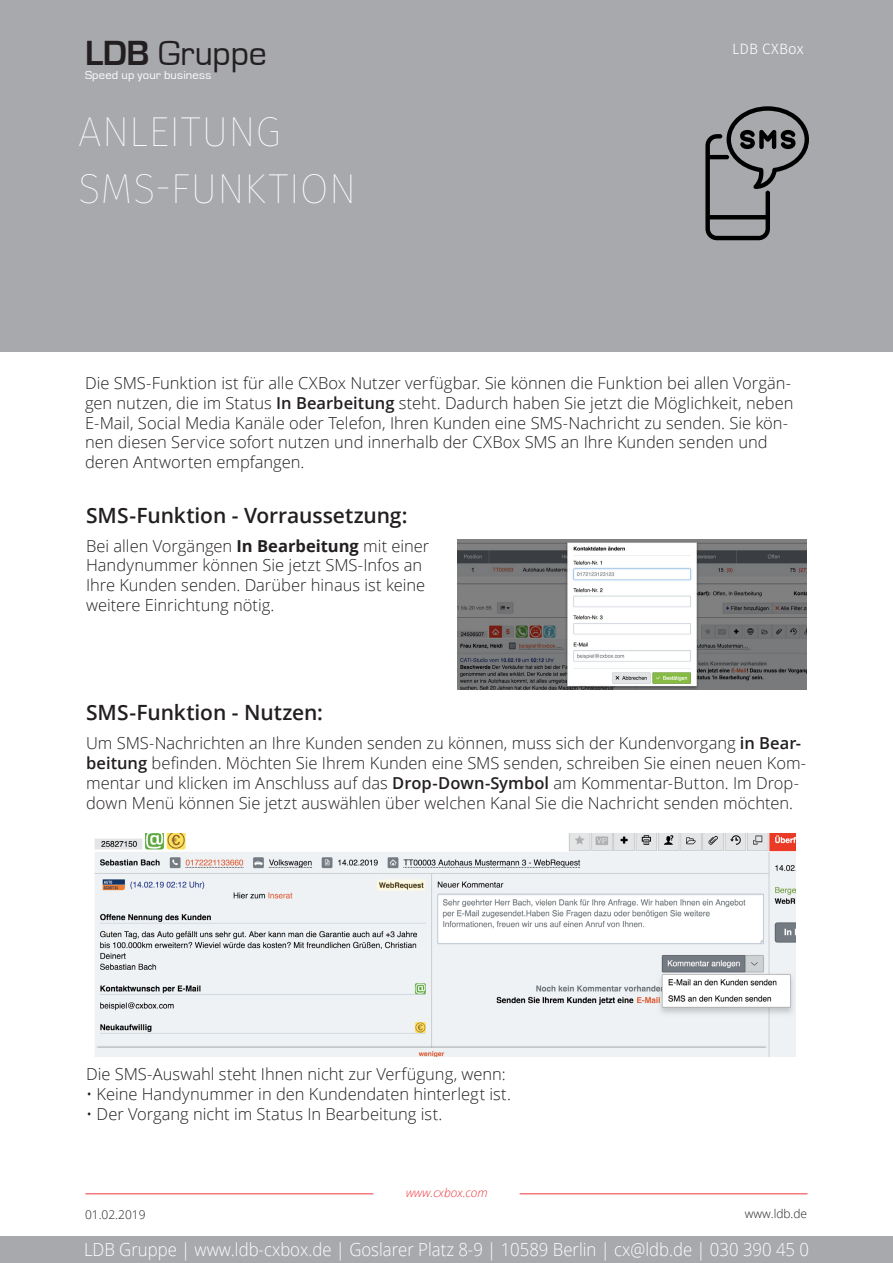
<style>
.page{position:relative;width:893px;height:1263px;background:#fff}
.page>*{position:absolute;margin:0;border:0;box-sizing:border-box;transform-origin:0 0}
.t1{font:100 42px/57px "Fira Sans";color:#fff}
.Fotolia_B{font:36px "Eurostile";letter-spacing:-.005em;color:#231f20}
.t2{font:600 21px "Open Sans";letter-spacing:-.005em;color:#231f20}
.t3{font:300 18px "Open Sans";color:#fff;scale:.93 1}
.t4{font:300 16.5px/19.8px "Open Sans";color:#231f20}
.Fotolia_W{font:300 15px "Fira Sans";letter-spacing:.01em;color:#fff}
.t5{font:300 12px "Open Sans";color:#231f20}
.Fotolia_B-2{font:12px "Eurostile";letter-spacing:.015em;color:#fff;scale:1.05 1}
.t6{font:italic 300 12px "Open Sans";color:#ee363e}
.s1{font-weight:700}
.s2{font-weight:600}
</style>
<div class="page">
<div style="left:0;top:0;width:893px;height:352px;background:#a8a9ad"></div>
<div style="left:0;top:1236px;width:893px;height:27px;background:#a8a9ad"></div>
<hr style="left:85px;top:1193px;width:288px;height:1px;background:#ee363e">
<hr style="left:520px;top:1193px;width:287px;height:1px;background:#ee363e">
<img style="left:457px;top:539px;width:349px;height:150px">
<img style="left:94px;top:833px;width:701px;height:224px">
<svg style="left:705px;top:106px;width:104px;height:134px"></svg>
<p class="Fotolia_B" style="left:85px;top:34px;width:183px"><span class="s1">LDB</span> Gruppe</p>
<p class="Fotolia_B-2" style="left:85px;top:69px;width:122px">Speed up your business</p>
<p class="t1" style="left:78px;top:102px;width:280px">ANLEITUNG<br>SMS-FUNKTION</p>
<p class="Fotolia_W" style="left:732px;top:39px;width:73px">LDB CXBox</p>
<p class="t4" style="left:85px;top:373px;width:710px">Die SMS-Funktion ist für alle CXBox Nutzer verfügbar. Sie können die Funktion bei allen Vorgän&shy;gen nutzen, die im Status <span class="s2">In Bearbeitung</span> steht. Dadurch haben Sie jetzt die Möglichkeit, neben E-Mail, Social Media Kanäle oder Telefon, Ihren Kunden eine SMS-Nachricht zu senden. Sie kön&shy;nen diesen Service sofort nutzen und innerhalb der CXBox SMS an Ihre Kunden senden und deren Antworten empfangen.</p>
<p class="t2" style="left:86px;top:501px;width:323px">SMS-Funktion - Vorraussetzung:</p>
<p class="t4" style="left:86px;top:535px;width:345px">Bei allen Vorgängen <span class="s1">In Bearbeitung</span> mit einer Handynummer können Sie jetzt SMS-Infos an Ihre Kunden senden. Darüber hinaus ist keine weitere Einrichtung nötig.</p>
<p class="t2" style="left:86px;top:698px;width:238px">SMS-Funktion - Nutzen:</p>
<p class="t4" style="left:86px;top:733px;width:721px">Um SMS-Nachrichten an Ihre Kunden senden zu können, muss sich der Kundenvorgang <span class="s2">in Bear&shy;beitung</span> befinden. Möchten Sie Ihrem Kunden eine SMS senden, schreiben Sie einen neuen Kom&shy;mentar und klicken im Anschluss auf das <span class="s2">Drop-Down-Symbol</span> am Kommentar-Button. Im Drop&shy;down Menü können Sie jetzt auswählen über welchen Kanal Sie die Nachricht senden möchten.</p>
<p class="t4" style="left:86px;top:1064px;width:421px">Die SMS-Auswahl steht Ihnen nicht zur Verfügung, wenn:</p>
<p class="t4" style="left:86px;top:1083px;width:426px">• Keine Handynummer in den Kundendaten hinterlegt ist.</p>
<p class="t4" style="left:86px;top:1103px;width:358px">• Der Vorgang nicht im Status In Bearbeitung ist.</p>
<p class="t6" style="left:406px;top:1184px;width:83px">www.cxbox.com</p>
<p class="t5" style="left:85px;top:1206px;width:62px">01.02.2019</p>
<p class="t5" style="left:745px;top:1205px;width:64px">www.ldb.de</p>
<p class="t3" style="left:84px;top:1237px;width:781px">LDB Gruppe | www.ldb-cxbox.de | Goslarer Platz 8-9 | 10589 Berlin | cx@ldb.de | 030 390 45 0</p>
</div>
